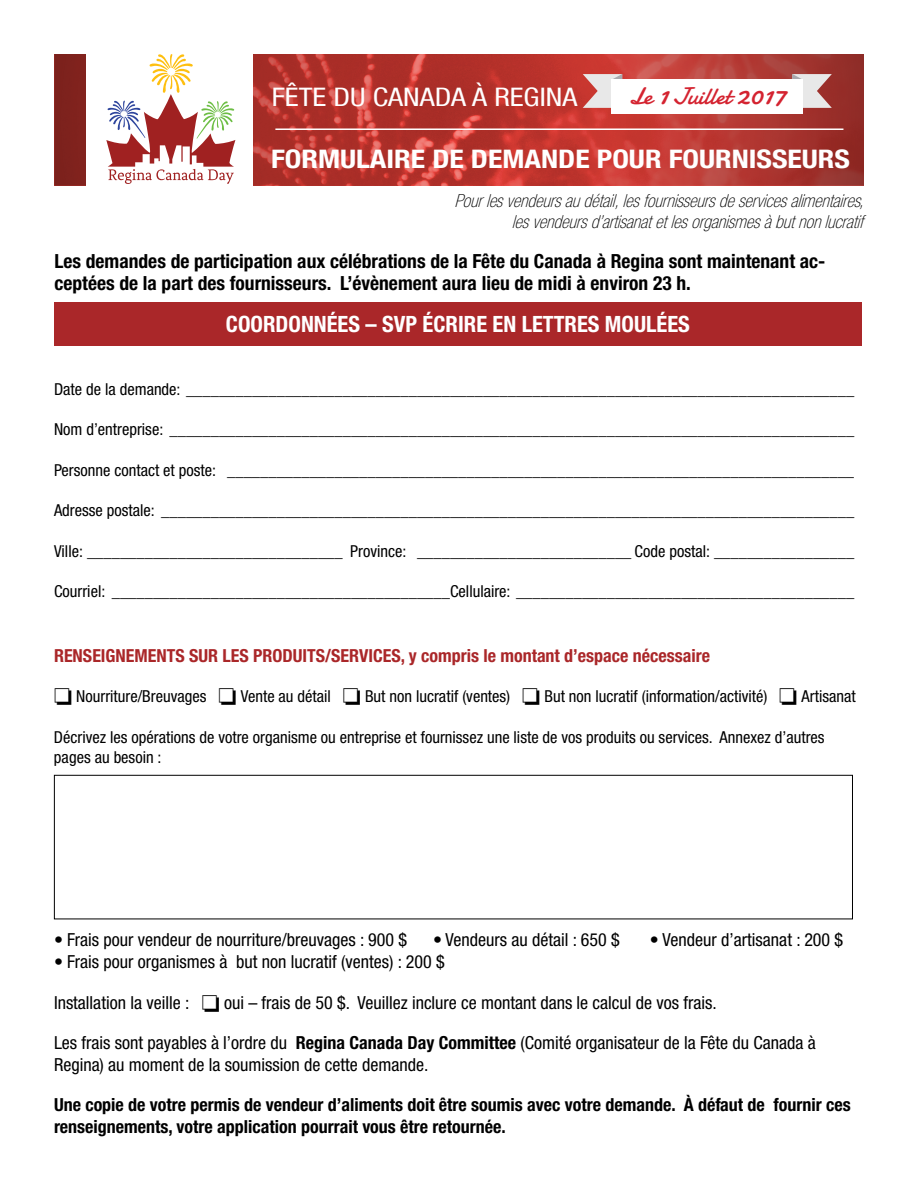
<style>
.page{position:relative;width:918px;height:1188px;background:#fff}
.page>*{position:absolute;margin:0;border:0;box-sizing:border-box;transform-origin:0 0}
.t1{font:700 condensed 25.5px "Helvetica Neue LT Com";color:#fff;scale:1.17 1}
.t2{font:condensed 25.5px "Helvetica Neue LT Com";color:#fff;scale:1.17 1}
.t3{font:24px "Damion";color:#d42330}
.t4{font:700 condensed 22.5px "Helvetica Neue LT Std";color:#fff}
.t5{font:700 condensed 19.5px/22.5px "Helvetica Neue LT Std";color:#000}
.t6{font:condensed 18px/21.6px "Helvetica Neue LT Std";color:#000}
.t7{font:700 condensed 18px/21.6px "Helvetica Neue LT Std";color:#000}
.t8{font:italic 100 condensed 18px/21.6px "Helvetica Neue LT Std";color:#000;text-align:right}
.t9{font:700 condensed 18px "Helvetica Neue LT Std";color:#aa2729}
.t10{font:condensed 16.5px/19.8px "Helvetica Neue LT Std";color:#000}
.s1{font-size:30px}
.s2{font-weight:700}
</style>
<div class="page">
<svg style="left:56px;top:56px;width:806px;height:128px;background:#b3352f"></svg>
<div style="left:86px;top:41px;width:167px;height:153px;background:#fff"></div>
<svg style="left:106px;top:54px;width:129px;height:130px"></svg>
<div style="left:54px;top:302px;width:808px;height:44px;background:#aa2729"></div>
<svg style="left:792px;top:74px;width:40px;height:34px"></svg>
<svg style="left:583px;top:74px;width:39px;height:34px"></svg>
<div style="left:611px;top:80px;width:192px;height:34px;background:#fff"></div>
<hr style="left:275px;top:128px;width:568px;height:2px;background:#fff">
<div style="left:54px;top:775px;width:799px;height:144px;border:1px solid #000"></div>
<h1 class="t2" style="left:272px;top:82px;width:263px">FÊTE DU CANADA À REGINA</h1>
<h2 class="t3" style="left:629px;top:79px;width:159px">Le <span class="s1">1</span> Juillet <span class="s1">2017</span></h2>
<h1 class="t1" style="left:271px;top:144px;width:496px">FORMULAIRE DE DEMANDE POUR FOURNISSEURS</h1>
<p class="t8" style="left:454px;top:189px;width:416px">Pourlesvendeursaudétail,lesfournisseursdeservicesalimentaires, lesvendeursd’artisanatetlesorganismesàbutnonlucratif</p>
<p class="t5" style="left:54px;top:250px;width:772px">Les demandes de participation aux célébrations de la Fête du Canada à Regina sont maintenant ac&shy;ceptées de la part des fournisseurs. L’évènement aura lieu de midi à environ 23 h.</p>
<h3 class="t4" style="left:226px;top:310px;width:466px">COORDONNÉES – SVP ÉCRIRE EN LETTRES MOULÉES</h3>
<p class="t10" style="left:54px;top:379px;width:802px">Date de la demande: _________________________________________________________________________________</p>
<p class="t10" style="left:54px;top:419px;width:802px">Nom d’entreprise: ___________________________________________________________________________________</p>
<p class="t10" style="left:54px;top:460px;width:802px">Personne contact et poste: ____________________________________________________________________________</p>
<p class="t10" style="left:54px;top:501px;width:802px">Adresse postale: ____________________________________________________________________________________</p>
<p class="t10" style="left:54px;top:541px;width:802px">Ville: _______________________________ Province: __________________________ Code postal: _________________</p>
<p class="t10" style="left:54px;top:582px;width:802px">Courriel: _________________________________________Cellulaire: _________________________________________</p>
<p class="t9" style="left:54px;top:645px;width:658px">RENSEIGNEMENTS SUR LES PRODUITS/SERVICES, y compris le montant d’espace nécessaire</p>
<p class="t10" style="left:54px;top:686px;width:803px">□ Nourriture/Breuvages □ Vente au détail □ But non lucratif (ventes) □ But non lucratif (information/activité) □ Artisanat</p>
<p class="t10" style="left:54px;top:727px;width:772px">Décrivez les opérations de votre organisme ou entreprise et fournissez une liste de vos produits ou services. Annexez d’autres pages au besoin :</p>
<p class="t6" style="left:54px;top:929px;width:355px">• Frais pour vendeur de nourriture/breuvages : 900 $</p>
<p class="t6" style="left:433px;top:929px;width:188px">• Vendeurs au détail : 650 $</p>
<p class="t6" style="left:650px;top:929px;width:195px">• Vendeur d’artisanat : 200 $</p>
<p class="t6" style="left:54px;top:951px;width:392px">• Frais pour organismes à but non lucratif (ventes) : 200 $</p>
<p class="t6" style="left:54px;top:991px;width:664px">Installation la veille : □ oui – frais de 50 $. Veuillez inclure ce montant dans le calcul de vos frais.</p>
<p class="t6" style="left:54px;top:1032px;width:763px">Les frais sont payables à l’ordre du <span class="s2">Regina Canada Day Committee</span> (Comité organisateur de la Fête du Canada à<br>Regina) au moment de la soumission de cette demande.</p>
<p class="t7" style="left:54px;top:1094px;width:798px">Une copie de votre permis de vendeur d’aliments doit être soumis avec votre demande. À défaut de fournir ces renseignements, votre application pourrait vous être retournée.</p>
</div>
